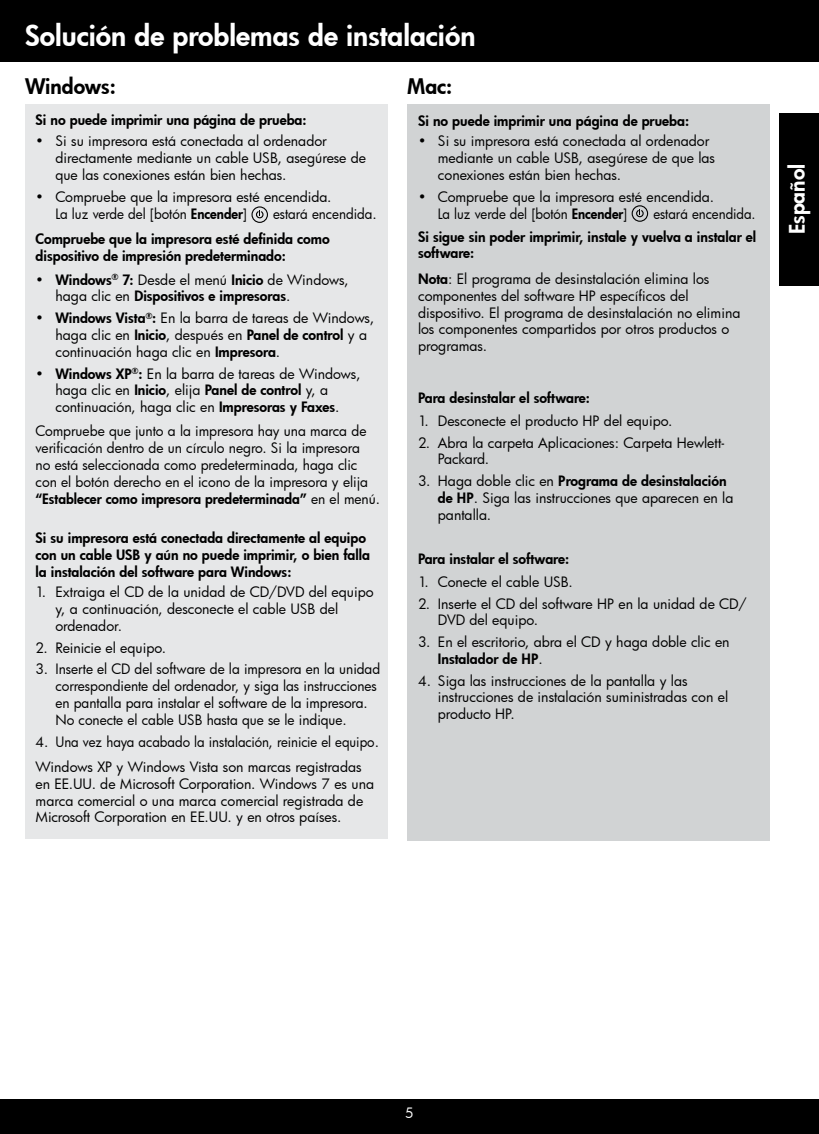
<style>
.page{position:relative;width:819px;height:1134px;background:#fff}
.page>*{position:absolute;margin:0;border:0;box-sizing:border-box;transform-origin:0 0}
.t1{font:28px "Futura Hv";color:#fff}
.t2{font:21px "Futura Hv";color:#000}
.t3{font:21px "Futura Hv";color:#fff}
.t4{font:14px/16.8px "Futura Bk";color:#000}
.t5{font:14px/16.8px "Futura Hv";color:#000}
.t6{font:14px "Futura Bk";color:#000;scale:.95 1}
.t7{font:14px "Futura Bk";color:#000;scale:.94 1}
.t8{font:14px "Futura Bk";color:#fff}
.s1{font-family:"Futura Hv"}
.s2{font-family:"Futura Bk"}
</style>
<div class="page">
<div style="left:0;top:0;width:819px;height:62px;background:#000"></div>
<div style="left:0;top:1099px;width:819px;height:35px;background:#000"></div>
<div style="left:408px;top:105px;width:362px;height:736px;background:#d1d3d4"></div>
<div style="left:25px;top:105px;width:362px;height:734px;background:#e6e7e8"></div>
<div style="left:252px;top:206px;width:16px;height:17px;border:1px solid #000;border-radius:50%"></div>
<svg style="left:256px;top:210px;width:8px;height:9px"></svg>
<div style="left:632px;top:205px;width:16px;height:17px;border:1px solid #000;border-radius:50%"></div>
<svg style="left:636px;top:209px;width:8px;height:9px"></svg>
<div style="left:779px;top:113px;width:40px;height:172px;background:#000"></div>
<h1 class="t1" style="left:25px;top:17px;width:452px">Solución de problemas de instalación</h1>
<h2 class="t2" style="left:25px;top:72px;width:92px">Windows:</h2>
<h2 class="t2" style="left:408px;top:72px;width:46px">Mac:</h2>
<p class="t5" style="left:36px;top:111px;width:272px">Si no puede imprimir una página de prueba:</p>
<p class="t4" style="left:55px;top:133px;width:312px;text-indent:-20px">• Si su impresora está conectada al ordenador directamente mediante un cable USB, asegúrese de que las conexiones están bien hechas.</p>
<p class="t4" style="left:55px;top:188px;width:278px;text-indent:-20px">• Compruebe que la impresora esté encendida.<br>La luz verde del [botón <span class="s1">Encender</span>]</p>
<p class="t5" style="left:418px;top:112px;width:272px">Si no puede imprimir una página de prueba:</p>
<p class="t4" style="left:438px;top:133px;width:279px;text-indent:-20px">• Si su impresora está conectada al ordenador mediante un cable USB, asegúrese de que las conexiones están bien hechas.</p>
<p class="t4" style="left:438px;top:188px;width:278px;text-indent:-20px">• Compruebe que la impresora esté encendida.<br>La luz verde del [botón <span class="s1">Encender</span>]</p>
<p class="t6" style="left:273px;top:204px;width:111px">estará encendida.</p>
<p class="t7" style="left:653px;top:204px;width:110px">estará encendida.</p>
<p class="t5" style="left:36px;top:230px;width:296px">Compruebe que la impresora esté definida como dispositivo de impresión predeterminado:</p>
<p class="t4" style="left:36px;top:271px;width:315px">• <span class="s1">Windows</span><sup>®</sup> <span class="s1">7:</span> Desde el menú <span class="s1">Inicio</span> de Windows,</p>
<p class="t5" style="left:55px;top:288px;width:237px"><span class="s2">haga clic en</span> Dispositivos e impresoras<span class="s2">.</span></p>
<p class="t4" style="left:55px;top:309px;width:320px;text-indent:-20px">• <span class="s1">Windows Vista</span><sup>®</sup><span class="s1">:</span> En la barra de tareas de Windows, haga clic en <span class="s1">Inicio</span>, después en <span class="s1">Panel de control</span> y a continuación haga clic en <span class="s1">Impresora</span>.</p>
<p class="t4" style="left:36px;top:365px;width:327px">• <span class="s1">Windows XP</span><sup>®</sup><span class="s1">:</span> En la barra de tareas de Windows,</p>
<p class="t5" style="left:55px;top:382px;width:274px"><span class="s2">haga clic en</span> Inicio<span class="s2">, elija</span> Panel de control <span class="s2">y, a</span></p>
<p class="t4" style="left:55px;top:398px;width:286px">continuación, haga clic en <span class="s1">Impresoras y Faxes</span>.</p>
<p class="t4" style="left:36px;top:423px;width:334px">Compruebe que junto a la impresora hay una marca de verificación dentro de un círculo negro. Si la impresora no está seleccionada como predeterminada, haga clic con el botón derecho en el icono de la impresora y elija</p>
<p class="t5" style="left:36px;top:490px;width:346px">“Establecer como impresora predeterminada” <span class="s2">en el menú.</span></p>
<p class="t5" style="left:36px;top:529px;width:336px">Si su impresora está conectada directamente al equipo con un cable USB y aún no puede imprimir, o bien falla la instalación del software para Windows:</p>
<p class="t4" style="left:55px;top:583px;width:320px;text-indent:-20px">1. Extraiga el CD de la unidad de CD/DVD del equipo y, a continuación, desconecte el cable USB del ordenador.</p>
<p class="t4" style="left:36px;top:639px;width:132px">2. Reinicie el equipo.</p>
<p class="t4" style="left:55px;top:661px;width:326px;text-indent:-20px">3. Inserte el CD del software de la impresora en la unidad correspondiente del ordenador, y siga las instrucciones en pantalla para instalar el software de la impresora.<br>No conecte el cable USB hasta que se le indique.</p>
<p class="t4" style="left:36px;top:733px;width:345px">4. Una vez haya acabado la instalación, reinicie el equipo.</p>
<p class="t4" style="left:36px;top:758px;width:340px">Windows XP y Windows Vista son marcas registradas en EE.UU. de Microsoft Corporation. Windows 7 es una marca comercial o una marca comercial registrada de Microsoft Corporation en EE.UU. y en otros países.</p>
<p class="t5" style="left:418px;top:228px;width:340px">Si sigue sin poder imprimir, instale y vuelva a instalar el software:</p>
<p class="t4" style="left:418px;top:270px;width:324px"><span class="s1">Nota</span>: El programa de desinstalación elimina los componentes del software HP específicos del dispositivo. El programa de desinstalación no elimina los componentes compartidos por otros productos o programas.</p>
<p class="t5" style="left:418px;top:389px;width:173px">Para desinstalar el software:</p>
<p class="t4" style="left:418px;top:412px;width:256px">1. Desconecte el producto HP del equipo.</p>
<p class="t4" style="left:438px;top:434px;width:288px;text-indent:-20px">2. Abra la carpeta Aplicaciones: Carpeta Hewlett-<br>Packard.</p>
<p class="t5" style="left:418px;top:472px;width:310px"><span class="s2">3. Haga doble clic en</span> Programa de desinstalación</p>
<p class="t4" style="left:438px;top:489px;width:297px"><span class="s1">de HP</span>. Siga las instrucciones que aparecen en la pantalla.</p>
<p class="t5" style="left:418px;top:550px;width:153px">Para instalar el software:</p>
<p class="t4" style="left:418px;top:573px;width:156px">1. Conecte el cable USB.</p>
<p class="t4" style="left:438px;top:595px;width:310px;text-indent:-20px">2. Inserte el CD del software HP en la unidad de CD/<br>DVD del equipo.</p>
<p class="t4" style="left:418px;top:633px;width:313px">3. En el escritorio, abra el CD y haga doble clic en</p>
<p class="t5" style="left:438px;top:650px;width:106px">Instalador de HP<span class="s2">.</span></p>
<p class="t4" style="left:438px;top:672px;width:292px;text-indent:-20px">4. Siga las instrucciones de la pantalla y las instrucciones de instalación suministradas con el producto HP.</p>
<h2 class="t3" style="left:783px;top:234px;width:72px;rotate:-90deg">Español</h2>
<p class="t8" style="left:405px;top:1104px;width:10px">5</p>
</div>
